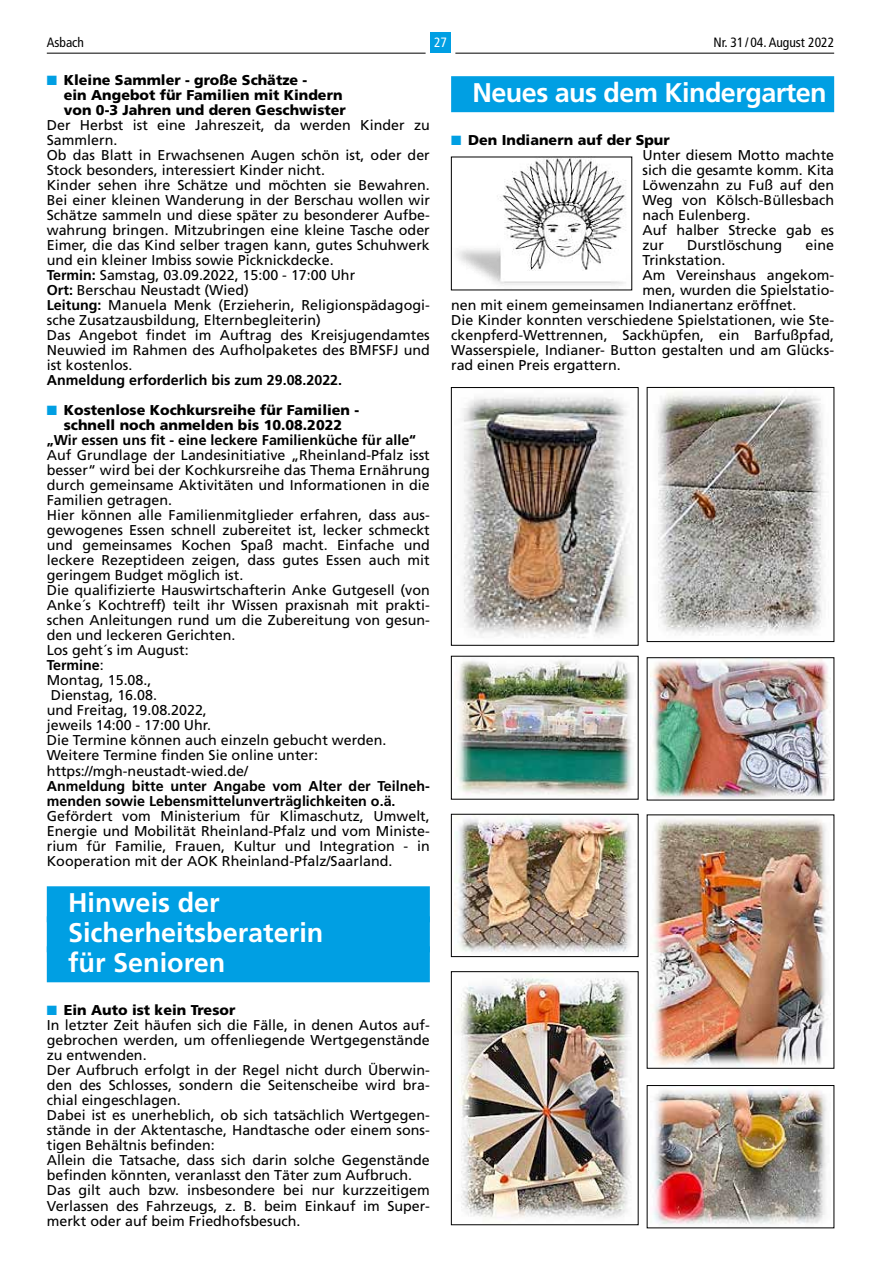
<style>
.page{position:relative;width:881px;height:1263px;background:#fff}
.page>*{position:absolute;margin:0;border:0;box-sizing:border-box;transform-origin:0 0}
.t1{font:700 27px/30px "Frutiger LT";color:#fff}
.t2{font:700 27px "Frutiger LT";letter-spacing:-.02em;color:#fff}
.t3{font:14.25px/15px "Frutiger LT";color:#000}
.t4{font:700 14.25px/15px "Frutiger LT";color:#000}
.t5{font:900 14.25px/15px "Frutiger LT";color:#000}
.t6{font:condensed 13.5px "Frutiger LT";color:#000}
.t7{font:condensed 13.5px "Frutiger LT";color:#fff}
.s1{color:#009fe3}
.s2{font-weight:900}
.s3{font-weight:700}
</style>
<div class="page">
<hr style="left:47px;top:53px;width:378px;height:1px;background:#000">
<hr style="left:455px;top:53px;width:378px;height:1px;background:#000">
<div style="left:430px;top:32px;width:20px;height:21px;background:#009fe3"></div>
<div style="left:451px;top:76px;width:382px;height:36px;background:#009fe3"></div>
<img style="left:456px;top:159px;width:170px;height:127px">
<img style="left:462px;top:397px;width:167px;height:241px">
<div style="left:451px;top:387px;width:187px;height:258px;border:1px solid #000"></div>
<img style="left:457px;top:660px;width:176px;height:135px">
<img style="left:454px;top:818px;width:177px;height:134px">
<div style="left:451px;top:814px;width:187px;height:143px;border:1px solid #000"></div>
<img style="left:459px;top:978px;width:172px;height:241px">
<div style="left:451px;top:971px;width:187px;height:254px;border:1px solid #000"></div>
<img style="left:658px;top:393px;width:166px;height:243px">
<div style="left:646px;top:387px;width:187px;height:255px;border:1px solid #000"></div>
<img style="left:650px;top:659px;width:179px;height:139px">
<img style="left:652px;top:818px;width:176px;height:248px">
<img style="left:653px;top:1089px;width:174px;height:135px">
<div style="left:47px;top:886px;width:382px;height:36px;background:#009fe3"></div>
<div style="left:47px;top:916px;width:382px;height:36px;background:#009fe3"></div>
<div style="left:47px;top:946px;width:382px;height:36px;background:#009fe3"></div>
<p class="t6" style="left:47px;top:34px;width:39px">Asbach</p>
<p class="t7" style="left:434px;top:34px;width:14px">27</p>
<p class="t6" style="left:713px;top:34px;width:122px">Nr. 31 / 04. August 2022</p>
<h1 class="t2" style="left:472px;top:77px;width:356px">Neues aus dem Kindergarten</h1>
<p class="t3" style="left:642px;top:133px;width:193px;text-indent:-191px"><span class="s1">■</span> <span class="s2">Den Indianern auf der Spur<br></span>Unter diesem Motto machte sich die gesamte komm. Kita<br>Löwenzahn zu Fuß auf den<br>Weg von Kölsch-Büllesbach nach Eulenberg.<br>Auf halber Strecke gab es zur</p>
<p class="t5" style="left:64px;top:73px;width:283px;text-indent:-17px"><span class="s1">■</span> Kleine Sammler - große Schätze -<br>ein Angebot für Familien mit Kindern von 0-3 Jahren und deren Geschwister</p>
<p class="t3" style="left:47px;top:118px;width:384px">Der Herbst ist eine Jahreszeit, da werden Kinder zu Sammlern.<br>Ob das Blatt in Erwachsenen Augen schön ist, oder der Stock besonders, interessiert Kinder nicht.<br>Kinder sehen ihre Schätze und möchten sie Bewahren.<br>Bei einer kleinen Wanderung in der Berschau wollen wir Schätze sammeln und diese später zu besonderer Aufbe&shy;wahrung bringen. Mitzubringen eine kleine Tasche oder Eimer, die das Kind selber tragen kann, gutes Schuhwerk und ein kleiner Imbiss sowie Picknickdecke.<br><span class="s3">Termin:</span> Samstag, 03.09.2022, 15:00 - 17:00 Uhr<br><span class="s3">Ort:</span> Berschau Neustadt (Wied)<br><span class="s3">Leitung:</span> Manuela Menk (Erzieherin, Religionspädagogi&shy;sche Zusatzausbildung, Elternbegleiterin)<br>Das Angebot findet im Auftrag des Kreisjugendamtes Neuwied im Rahmen des Aufholpaketes des BMFSFJ und ist kostenlos.</p>
<p class="t4" style="left:47px;top:373px;width:297px">Anmeldung erforderlich bis zum 29.08.2022.</p>
<p class="t5" style="left:47px;top:403px;width:314px;text-align:center"><span class="s1">■</span> Kostenlose Kochkursreihe für Familien - schnell noch anmelden bis 10.08.2022</p>
<p class="t4" style="left:47px;top:433px;width:371px">„Wir essen uns fit - eine leckere Familienküche für alle“</p>
<p class="t3" style="left:47px;top:448px;width:384px">Auf Grundlage der Landesinitiative „Rheinland-Pfalz isst besser“ wird bei der Kochkursreihe das Thema Ernährung durch gemeinsame Aktivitäten und Informationen in die Familien getragen.<br>Hier können alle Familienmitglieder erfahren, dass aus&shy;gewogenes Essen schnell zubereitet ist, lecker schmeckt und gemeinsames Kochen Spaß macht. Einfache und leckere Rezeptideen zeigen, dass gutes Essen auch mit geringem Budget möglich ist.<br>Die qualifizierte Hauswirtschafterin Anke Gutgesell (von Anke´s Kochtreff) teilt ihr Wissen praxisnah mit prakti&shy;schen Anleitungen rund um die Zubereitung von gesun&shy;den und leckeren Gerichten.<br>Los geht´s im August:<br><span class="s3">Termine</span>:<br>Montag, 15.08.,<br>Dienstag, 16.08.<br>und Freitag, 19.08.2022,<br>jeweils 14:00 - 17:00 Uhr.<br>Die Termine können auch einzeln gebucht werden.<br>Weitere Termine finden Sie online unter: https://mgh-neustadt-wied.de/</p>
<p class="t4" style="left:47px;top:778px;width:384px">Anmeldung bitte unter Angabe vom Alter der Teilneh&shy;menden sowie Lebensmittelunverträglichkeiten o.ä.</p>
<p class="t3" style="left:47px;top:808px;width:384px;text-align:justify">Gefördert vom Ministerium für Klimaschutz, Umwelt, Energie und Mobilität Rheinland-Pfalz und vom Ministe&shy;rium für Familie, Frauen, Kultur und Integration - in Kooperation mit der AOK Rheinland-Pfalz/Saarland.</p>
<h1 class="t1" style="left:68px;top:888px;width:257px">Hinweis der<br>Sicherheitsberaterin für Senioren</h1>
<p class="t3" style="left:47px;top:1003px;width:384px"><span class="s1">■</span> <span class="s2">Ein Auto ist kein Tresor<br></span>In letzter Zeit häufen sich die Fälle, in denen Autos auf&shy;gebrochen werden, um offenliegende Wertgegenstände zu entwenden.<br>Der Aufbruch erfolgt in der Regel nicht durch Überwin&shy;den des Schlosses, sondern die Seitenscheibe wird bra&shy;chial eingeschlagen.<br>Dabei ist es unerheblich, ob sich tatsächlich Wertgegen&shy;stände in der Aktentasche, Handtasche oder einem sons&shy;tigen Behältnis befinden:<br>Allein die Tatsache, dass sich darin solche Gegenstände befinden könnten, veranlasst den Täter zum Aufbruch.<br>Das gilt auch bzw. insbesondere bei nur kurzzeitigem Verlassen des Fahrzeugs, z. B. beim Einkauf im Super&shy;merkt oder auf beim Friedhofsbesuch.</p>
<p class="t3" style="left:687px;top:238px;width:96px">Durstlöschung</p>
<p class="t3" style="left:805px;top:238px;width:30px">eine</p>
<p class="t3" style="left:642px;top:253px;width:82px">Trinkstation.</p>
<p class="t3" style="left:642px;top:268px;width:193px">Am Vereinshaus angekom-</p>
<p class="t3" style="left:642px;top:283px;width:193px">men, wurden die Spielstatio-</p>
<p class="t3" style="left:451px;top:298px;width:344px">nen mit einem gemeinsamen Indianertanz eröffnet.</p>
<p class="t3" style="left:451px;top:313px;width:384px">Die Kinder konnten verschiedene Spielstationen, wie Ste-</p>
<p class="t3" style="left:451px;top:328px;width:384px">ckenpferd-Wettrennen, Sackhüpfen, ein Barfußpfad,</p>
<p class="t3" style="left:451px;top:343px;width:384px">Wasserspiele, Indianer- Button gestalten und am Glücks-</p>
<p class="t3" style="left:451px;top:358px;width:169px">rad einen Preis ergattern.</p>
</div>
